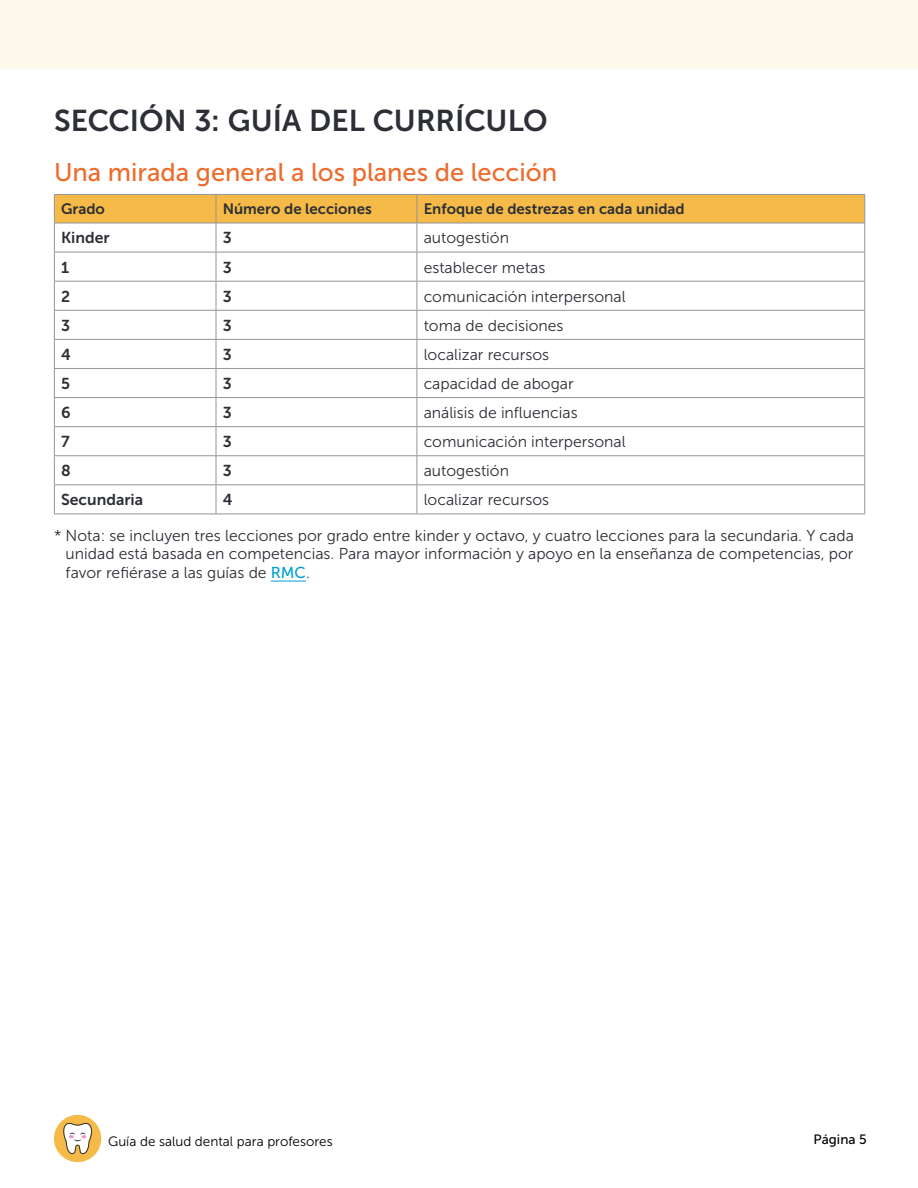
<style>
.page{position:relative;width:918px;height:1188px;background:#fff}
.page>*{position:absolute;margin:0;border:0;box-sizing:border-box;transform-origin:0 0}
.t1{font:30px "Museo Sans 700";color:#2c2f35}
.t2{font:25.5px "Museo Sans 500";color:#ed6c2d}
.t3{font:15.75px/18.8px "Museo Sans 300";color:#2c2f35;text-align:justify}
.t4{font:15.75px "Museo Sans 700";color:#2c2f35}
.t5{font:15px "Museo Sans 700";color:#2c2f35}
.t6{font:13.5px "Museo Sans 300";color:#000}
.t7{font:13.5px "Museo Sans 500";color:#000}
.s1{font-family:"Museo Sans 500";color:#009fd3}
</style>
<div class="page">
<div style="left:0;top:0;width:918px;height:68px;background:#fef8ed"></div>
<div style="left:54px;top:1115px;width:47px;height:47px;background:#f5ba47;border-radius:50%"></div>
<svg style="left:63px;top:1123px;width:29px;height:31px"></svg>
<hr style="left:271px;top:581px;width:35px;height:1px;background:#009fd3">
<svg style="left:54px;top:194px;width:811px;height:320px"></svg>
<hr style="left:54px;top:514px;width:162px;height:1px;background:#939598">
<hr style="left:216px;top:514px;width:201px;height:1px;background:#939598">
<hr style="left:417px;top:514px;width:448px;height:1px;background:#939598">
<h1 class="t1" style="left:54px;top:103px;width:495px">SECCIÓN 3: GUÍA DEL CURRÍCULO</h1>
<h2 class="t2" style="left:54px;top:159px;width:505px">Una mirada general a los planes de lección</h2>
<p class="t5" style="left:61px;top:201px;width:45px">Grado</p>
<p class="t5" style="left:223px;top:201px;width:151px">Número de lecciones</p>
<p class="t5" style="left:424px;top:201px;width:263px">Enfoque de destrezas en cada unidad</p>
<p class="t4" style="left:61px;top:229px;width:50px">Kinder</p>
<p class="t4" style="left:223px;top:229px;width:11px">3</p>
<p class="t3" style="left:424px;top:229px;width:87px">autogestión</p>
<p class="t4" style="left:61px;top:258px;width:10px">1</p>
<p class="t4" style="left:223px;top:258px;width:11px">3</p>
<p class="t3" style="left:424px;top:258px;width:123px">establecer metas</p>
<p class="t4" style="left:61px;top:287px;width:11px">2</p>
<p class="t4" style="left:223px;top:287px;width:11px">3</p>
<p class="t3" style="left:424px;top:287px;width:204px">comunicación interpersonal</p>
<p class="t4" style="left:61px;top:317px;width:11px">3</p>
<p class="t4" style="left:223px;top:317px;width:11px">3</p>
<p class="t3" style="left:424px;top:316px;width:141px">toma de decisiones</p>
<p class="t4" style="left:61px;top:346px;width:11px">4</p>
<p class="t4" style="left:223px;top:346px;width:11px">3</p>
<p class="t3" style="left:424px;top:345px;width:127px">localizar recursos</p>
<p class="t4" style="left:61px;top:375px;width:10px">5</p>
<p class="t4" style="left:223px;top:375px;width:11px">3</p>
<p class="t3" style="left:424px;top:374px;width:152px">capacidad de abogar</p>
<p class="t4" style="left:61px;top:404px;width:11px">6</p>
<p class="t4" style="left:223px;top:404px;width:11px">3</p>
<p class="t3" style="left:424px;top:403px;width:155px">análisis de influencias</p>
<p class="t4" style="left:61px;top:433px;width:10px">7</p>
<p class="t4" style="left:223px;top:433px;width:11px">3</p>
<p class="t3" style="left:424px;top:432px;width:204px">comunicación interpersonal</p>
<p class="t4" style="left:61px;top:462px;width:11px">8</p>
<p class="t4" style="left:223px;top:462px;width:11px">3</p>
<p class="t3" style="left:424px;top:462px;width:87px">autogestión</p>
<p class="t4" style="left:61px;top:491px;width:84px">Secundaria</p>
<p class="t4" style="left:223px;top:491px;width:11px">4</p>
<p class="t3" style="left:424px;top:491px;width:127px">localizar recursos</p>
<p class="t3" style="left:66px;top:526px;width:790px;text-indent:-12px">* Nota: se incluyen tres lecciones por grado entre kinder y octavo, y cuatro lecciones para la secundaria. Y cada unidad está basada en competencias. Para mayor información y apoyo en la enseñanza de competencias, por favor refiérase a las guías de <span class="s1">RMC</span>.</p>
<p class="t6" style="left:108px;top:1134px;width:226px">Guía de salud dental para profesores</p>
<p class="t7" style="left:814px;top:1132px;width:55px">Página 5</p>
</div>
